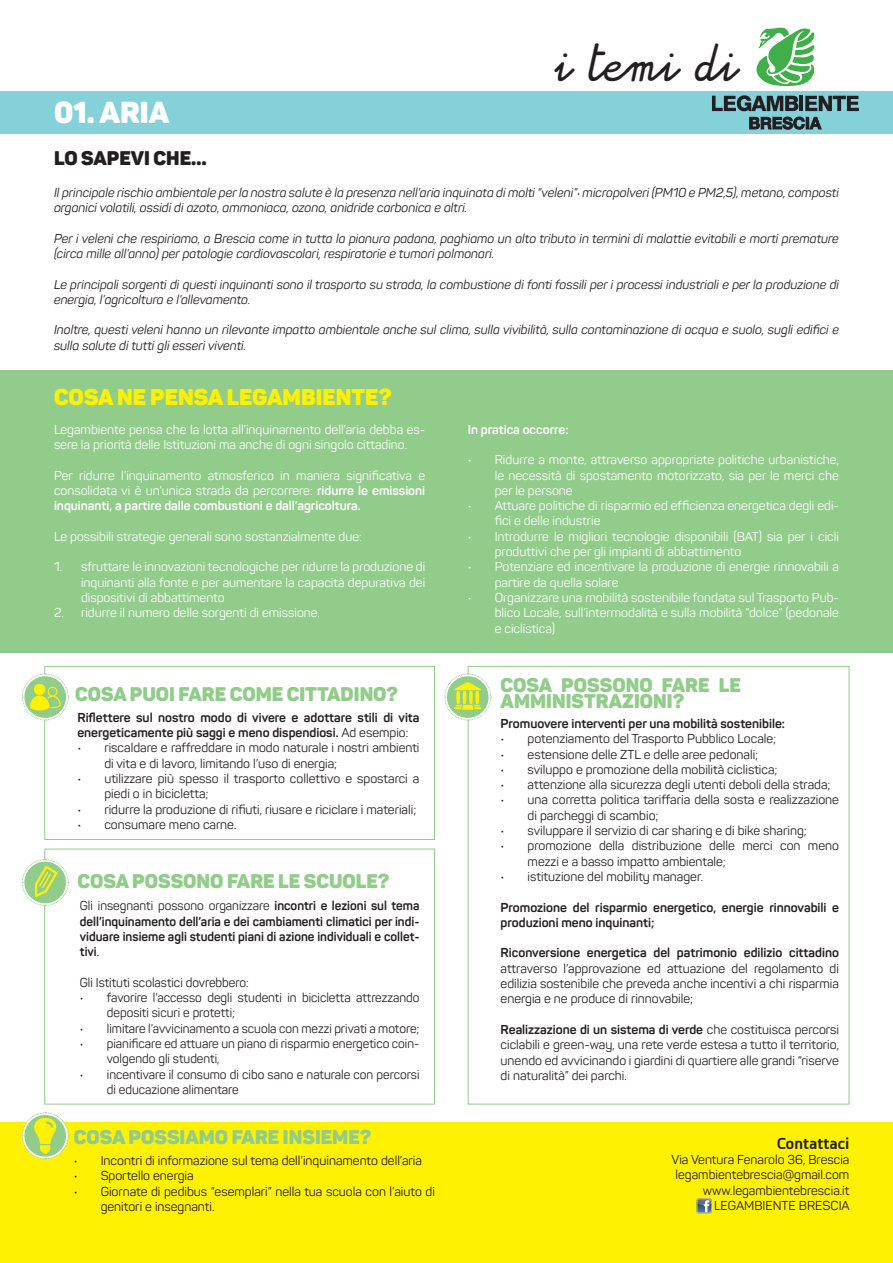
<style>
.page{position:relative;width:893px;height:1263px;background:#fff}
.page>*{position:absolute;margin:0;border:0;box-sizing:border-box;transform-origin:0 0}
.t1{font:37.5px "Alamain";color:#231f20}
.t2{font:900 30px "Panton";color:#fff}
.t3{font:900 22.5px "Panton";color:#fff101}
.t4{font:900 19.5px/16.5px "Panton";color:#91cc8a}
.t5{font:900 19.5px "Panton";color:#231f20}
.t6{font:700 15px "Esphimere";color:#231f20}
.t7{font:12.75px/15.3px "Panton";color:#231f20}
.t8{font:12.75px/15.3px "Panton";color:#fff}
.t9{font:italic 12.75px/15.3px "Panton";color:#231f20}
.t10{font:700 12.75px/15.3px "Panton";color:#231f20}
.t11{font:700 12.75px "Panton";color:#fff}
.s1{font-weight:700}
.s2{font-weight:400}
</style>
<div class="page">
<div style="left:44px;top:666px;width:391px;height:174px;border:1px solid #91cc8a"></div>
<div style="left:44px;top:849px;width:391px;height:255px;border:1px solid #91cc8a"></div>
<div style="left:0;top:1123px;width:893px;height:140px;background:#fff101"></div>
<div style="left:0;top:370px;width:893px;height:283px;background:#91cc8a"></div>
<div style="left:0;top:91px;width:893px;height:43px;background:#84d1d9"></div>
<svg style="left:756px;top:27px;width:59px;height:59px"></svg>
<svg style="left:712px;top:95px;width:86px;height:16px"></svg>
<hr style="left:799px;top:96px;width:4px;height:15px;background:#231f20">
<svg style="left:805px;top:96px;width:54px;height:15px"></svg>
<svg style="left:749px;top:117px;width:73px;height:13px"></svg>
<svg style="left:22px;top:673px;width:47px;height:48px"></svg>
<svg style="left:22px;top:1112px;width:47px;height:47px"></svg>
<svg style="left:444px;top:673px;width:48px;height:48px"></svg>
<svg style="left:22px;top:859px;width:47px;height:47px"></svg>
<img style="left:697px;top:1198px;width:15px;height:2px">
<svg style="left:696px;top:1200px;width:16px;height:14px"></svg>
<h2 class="t2" style="left:54px;top:93px;width:117px">01. ARIA</h2>
<h1 class="t1" style="left:556px;top:46px;width:184px">i temi di</h1>
<h3 class="t5" style="left:54px;top:146px;width:154px">LO SAPEVI CHE…</h3>
<p class="t9" style="left:54px;top:185px;width:786px">Il principale rischio ambientale per la nostra salute è la presenza nell’aria inquinata di molti “veleni”: micropolveri (PM10 e PM2,5), metano, composti organici volatili, ossidi di azoto, ammoniaca, ozono, anidride carbonica e altri.</p>
<p class="t9" style="left:54px;top:230px;width:786px">Per i veleni che respiriamo, a Brescia come in tutta la pianura padana, paghiamo un alto tributo in termini di malattie evitabili e morti premature (circa mille all’anno) per patologie cardiovascolari, respiratorie e tumori polmonari.</p>
<p class="t9" style="left:54px;top:276px;width:786px">Le principali sorgenti di questi inquinanti sono il trasporto su strada, la combustione di fonti fossili per i processi industriali e per la produzione di energia, l’agricoltura e l’allevamento.</p>
<p class="t9" style="left:54px;top:322px;width:786px">Inoltre, questi veleni hanno un rilevante impatto ambientale anche sul clima, sulla vivibilità, sulla contaminazione di acqua e suolo, sugli edifici e sulla salute di tutti gli esseri viventi.</p>
<h3 class="t3" style="left:54px;top:383px;width:339px">COSA NE PENSA LEGAMBIENTE?</h3>
<p class="t8" style="left:54px;top:421px;width:373px">Legambiente pensa che la lotta all’inquinamento dell’aria debba es&shy;sere la priorità delle Istituzioni ma anche di ogni singolo cittadino.</p>
<p class="t8" style="left:54px;top:467px;width:373px;text-align:justify">Per ridurre l’inquinamento atmosferico in maniera significativa e consolidata vi è un’unica strada da percorrere: <span class="s1">ridurre le emissioni inquinanti, a partire dalle combustioni e dall’agricoltura.</span></p>
<p class="t8" style="left:54px;top:528px;width:309px">Le possibili strategie generali sono sostanzialmente due:</p>
<p class="t8" style="left:81px;top:559px;width:346px;text-align:justify;text-indent:-27px">1. sfruttare le innovazioni tecnologiche per ridurre la produzione di inquinanti alla fonte e per aumentare la capacità depurativa dei dispositivi di abbattimento</p>
<p class="t8" style="left:54px;top:605px;width:268px">2. ridurre il numero delle sorgenti di emissione.</p>
<h3 class="t4" style="left:75px;top:686px;width:325px">COSA PUOI FARE COME CITTADINO?</h3>
<p class="t10" style="left:77px;top:710px;width:344px">Riflettere sul nostro modo di vivere e adottare stili di vita energeticamente più saggi e meno dispendiosi. <span class="s2">Ad esempio:</span></p>
<p class="t7" style="left:104px;top:740px;width:317px;text-indent:-27px">• riscaldare e raffreddare in modo naturale i nostri ambienti di vita e di lavoro, limitando l’uso di energia;</p>
<p class="t7" style="left:104px;top:771px;width:317px;text-indent:-27px">• utilizzare più spesso il trasporto collettivo e spostarci a piedi o in bicicletta;</p>
<p class="t7" style="left:77px;top:801px;width:340px">• ridurre la produzione di rifiuti, riusare e riciclare i materiali;</p>
<p class="t7" style="left:77px;top:817px;width:161px">• consumare meno carne.</p>
<h3 class="t4" style="left:77px;top:872px;width:314px">COSA POSSONO FARE LE SCUOLE?</h3>
<p class="t10" style="left:80px;top:898px;width:341px;text-align:justify"><span class="s2">Gli insegnanti possono organizzare</span> incontri e lezioni sul tema dell’inquinamento dell’aria e dei cambiamenti climatici per indi&shy;viduare insieme agli studenti piani di azione individuali e collet&shy;tivi<span class="s2">.</span></p>
<p class="t7" style="left:80px;top:974px;width:170px">Gli Istituti scolastici dovrebbero:</p>
<p class="t7" style="left:107px;top:990px;width:314px;text-indent:-27px">• favorire l’accesso degli studenti in bicicletta attrezzando depositi sicuri e protetti;</p>
<p class="t7" style="left:80px;top:1020px;width:341px">• limitare l’avvicinamento a scuola con mezzi privati a motore;</p>
<p class="t7" style="left:107px;top:1036px;width:314px;text-indent:-27px">• pianificare ed attuare un piano di risparmio energetico coin&shy;volgendo gli studenti,</p>
<p class="t7" style="left:107px;top:1066px;width:314px;text-indent:-27px">• incentivare il consumo di cibo sano e naturale con percorsi di educazione alimentare</p>
<h3 class="t4" style="left:74px;top:1129px;width:299px">COSA POSSIAMO FARE INSIEME?</h3>
<p class="t7" style="left:74px;top:1153px;width:350px">• Incontri di informazione sul tema dell’inquinamento dell’aria</p>
<p class="t7" style="left:74px;top:1168px;width:121px">• Sportello energia</p>
<p class="t7" style="left:101px;top:1183px;width:336px;text-indent:-27px">• Giornate di pedibus “esemplari” nella tua scuola con l’aiuto di genitori e insegnanti.</p>
<p class="t11" style="left:468px;top:421px;width:102px">In pratica occorre:</p>
<p class="t8" style="left:495px;top:452px;width:346px;text-align:justify;text-indent:-27px">• Ridurre a monte, attraverso appropriate politiche urbanistiche, le necessità di spostamento motorizzato, sia per le merci che per le persone</p>
<p class="t8" style="left:495px;top:498px;width:346px;text-indent:-27px">• Attuare politiche di risparmio ed efficienza energetica degli edi&shy;fici e delle industrie</p>
<p class="t8" style="left:495px;top:528px;width:346px;text-indent:-27px">• Introdurre le migliori tecnologie disponibili (BAT) sia per i cicli produttivi che per gli impianti di abbattimento</p>
<p class="t8" style="left:495px;top:559px;width:346px;text-indent:-27px">• Potenziare ed incentivare la produzione di energie rinnovabili a partire da quella solare</p>
<p class="t8" style="left:495px;top:590px;width:346px;text-align:justify;text-indent:-27px">• Organizzare una mobilità sostenibile fondata sul Trasporto Pub&shy;blico Locale, sull’intermodalità e sulla mobilità “dolce” (pedonale e ciclistica)</p>
<h3 class="t4" style="left:501px;top:676px;width:242px">COSA POSSONO FARE LE<br>AMMINISTRAZIONI?</h3>
<p class="t10" style="left:501px;top:716px;width:286px">Promuovere interventi per una mobilità sostenibile:</p>
<p class="t7" style="left:501px;top:731px;width:277px">• potenziamento del Trasporto Pubblico Locale;</p>
<p class="t7" style="left:501px;top:746px;width:259px">• estensione delle ZTL e delle aree pedonali;</p>
<p class="t7" style="left:501px;top:762px;width:278px">• sviluppo e promozione della mobilità ciclistica;</p>
<p class="t7" style="left:501px;top:777px;width:331px">• attenzione alla sicurezza degli utenti deboli della strada;</p>
<p class="t7" style="left:528px;top:792px;width:313px;text-indent:-27px">• una corretta politica tariffaria della sosta e realizzazione di parcheggi di scambio;</p>
<p class="t7" style="left:501px;top:823px;width:308px">• sviluppare il servizio di car sharing e di bike sharing;</p>
<p class="t7" style="left:528px;top:838px;width:313px;text-indent:-27px">• promozione della distribuzione delle merci con meno mezzi e a basso impatto ambientale;</p>
<p class="t7" style="left:501px;top:869px;width:204px">• istituzione del mobility manager.</p>
<p class="t10" style="left:501px;top:899px;width:340px">Promozione del risparmio energetico, energie rinnovabili e produzioni meno inquinanti;</p>
<p class="t10" style="left:501px;top:945px;width:340px">Riconversione energetica del patrimonio edilizio cittadino</p>
<p class="t7" style="left:501px;top:960px;width:340px;text-align:justify">attraverso l’approvazione ed attuazione del regolamento di edilizia sostenibile che preveda anche incentivi a chi risparmia energia e ne produce di rinnovabile;</p>
<p class="t7" style="left:501px;top:1022px;width:340px;text-align:justify"><span class="s1">Realizzazione di un sistema di verde</span> che costituisca percorsi ciclabili e green-way, una rete verde estesa a tutto il territorio, unendo ed avvicinando i giardini di quartiere alle grandi “riserve di naturalità” dei parchi.</p>
<p class="t6" style="left:777px;top:1134px;width:74px">Contattaci</p>
<p class="t7" style="left:671px;top:1152px;width:180px;text-align:right">Via Ventura Fenarolo 36, Brescia legambientebrescia@gmail.com www.legambientebrescia.it<br>LEGAMBIENTE BRESCIA</p>
</div>
